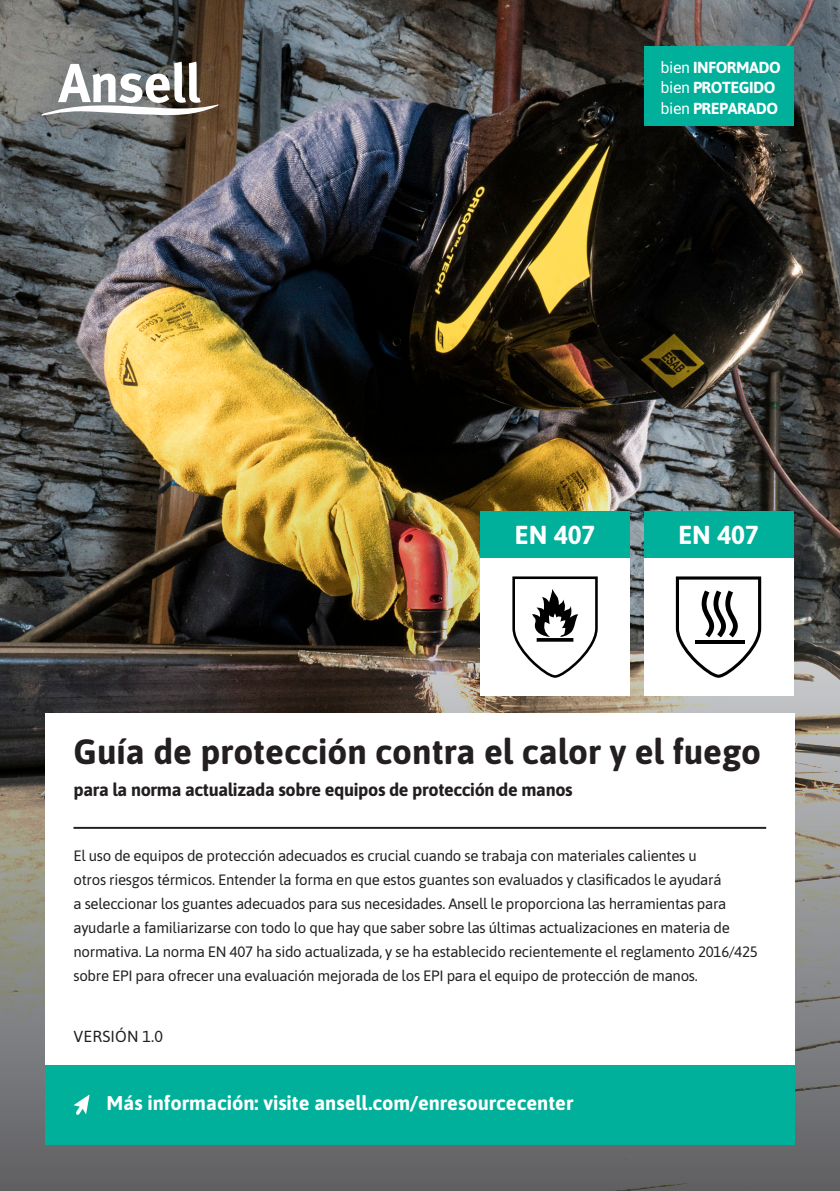
<style>
.page{position:relative;width:840px;height:1191px;background:#fff}
.page>*{position:absolute;margin:0;border:0;box-sizing:border-box;transform-origin:0 0}
.t1{font:700 35px "Asap";color:#231f20}
.BODY{font:700 26px "Asap";color:#fff}
.t2{font:700 20px "Asap";color:#fff}
.t3{font:700 18px "Asap";letter-spacing:-.02em;color:#231f20}
.t4{font:700 16px "Asap";letter-spacing:-.03em;color:#fff}
.t5{font:16px "Asap";letter-spacing:.01em;color:#231f20}
.t6{font:15px/24px "Asap";letter-spacing:-.02em;color:#231f20}
.s1{font-weight:400}
</style>
<div class="page">
<img style="left:0;top:0;width:839px;height:1191px">
<div style="left:643px;top:46px;width:150px;height:79px;background:#00b09b"></div>
<svg style="left:42px;top:62px;width:176px;height:54px"></svg>
<div style="left:45px;top:713px;width:749px;height:352px;background:#fff"></div>
<div style="left:45px;top:1065px;width:749px;height:79px;background:#00b09b"></div>
<hr style="left:73px;top:827px;width:692px;height:2px;background:#231f20">
<svg style="left:73px;top:1095px;width:16px;height:20px"></svg>
<div style="left:643px;top:548px;width:150px;height:147px;background:#fff"></div>
<div style="left:480px;top:548px;width:149px;height:147px;background:#fff"></div>
<svg style="left:512px;top:576px;width:86px;height:102px"></svg>
<div style="left:643px;top:511px;width:150px;height:47px;background:#00b09b"></div>
<div style="left:480px;top:511px;width:149px;height:47px;background:#00b09b"></div>
<svg style="left:675px;top:576px;width:87px;height:102px"></svg>
<p class="t4" style="left:660px;top:56px;width:122px"><span class="s1">bien</span> INFORMADO</p>
<p class="t4" style="left:660px;top:76px;width:116px"><span class="s1">bien</span> PROTEGIDO</p>
<p class="t4" style="left:660px;top:96px;width:119px"><span class="s1">bien</span> PREPARADO</p>
<p class="BODY" style="left:514px;top:517px;width:82px">EN 407</p>
<p class="BODY" style="left:677px;top:517px;width:82px">EN 407</p>
<p class="t1" style="left:73px;top:727px;width:688px">Guía de protección contra el calor y el fuego</p>
<p class="t3" style="left:73px;top:777px;width:500px">para la norma actualizada sobre equipos de protección de manos</p>
<p class="t6" style="left:73px;top:843px;width:685px">El uso de equipos de protección adecuados es crucial cuando se trabaja con materiales calientes u<br>otros riesgos térmicos. Entender la forma en que estos guantes son evaluados y clasificados le ayudará<br>a seleccionar los guantes adecuados para sus necesidades. Ansell le proporciona las herramientas para ayudarle a familiarizarse con todo lo que hay que saber sobre las últimas actualizaciones en materia de normativa. La norma EN 407 ha sido actualizada, y se ha establecido recientemente el reglamento 2016/425 sobre EPI para ofrecer una evaluación mejorada de los EPI para el equipo de protección de manos.</p>
<p class="t5" style="left:73px;top:1025px;width:91px">VERSIÓN 1.0</p>
<p class="t2" style="left:106px;top:1088px;width:468px">Más información: visite ansell.com/enresourcecenter</p>
</div>
